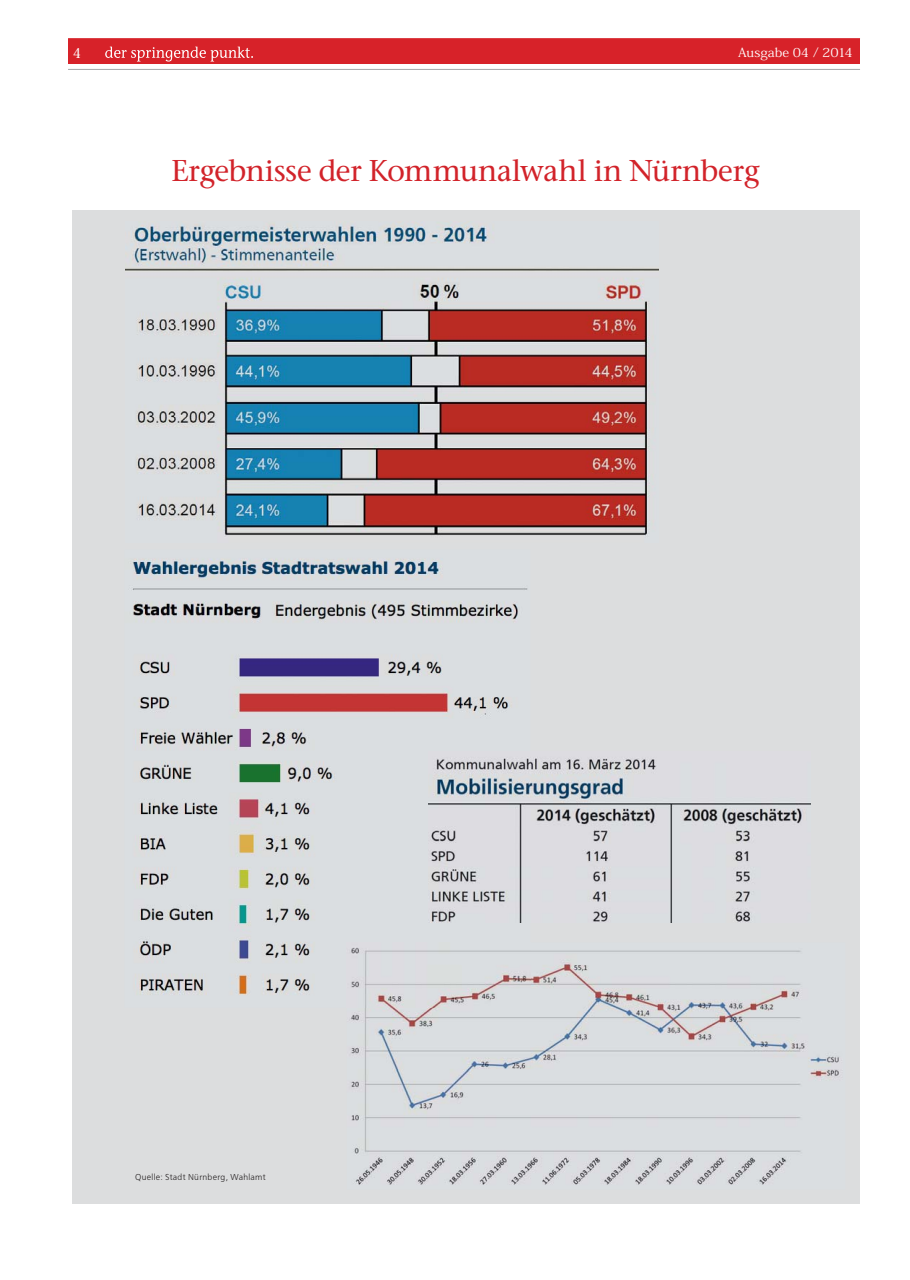
<style>
.page{position:relative;width:910px;height:1280px;background:#fff}
.page>*{position:absolute;margin:0;border:0;box-sizing:border-box;transform-origin:0 0}
.t1{font:500 31.5px "Stone Serif Itc T";letter-spacing:-.025em;color:#d2232a}
.t2{font:13.5px "Koz Min Pro Medium 90 pv RKSJ H";color:#fff}
.t3{font:12.45px "Koz Min Pro Regular 90 pv RKSJ H";letter-spacing:-.005em;color:#fff;scale:1.09 1}
.t4{font:300 9px "Front Page";letter-spacing:.03em;color:#231f20}
</style>
<div class="page">
<div style="left:68px;top:40px;width:792px;height:24px;background:#d72229"></div>
<hr style="left:68px;top:69px;width:792px;height:1px;background:#a5a7a9">
<svg style="left:105px;top:47px;width:148px;height:15px"></svg>
<hr style="left:68px;top:38px;width:792px;height:1px;background:#d72229">
<div style="left:72px;top:210px;width:788px;height:993px;background:#dcddde"></div>
<img style="left:351px;top:950px;width:488px;height:235px">
<img style="left:530px;top:758px;width:281px;height:165px">
<img style="left:126px;top:223px;width:532px;height:313px">
<img style="left:133px;top:559px;width:397px;height:436px">
<img style="left:347px;top:942px;width:183px;height:66px">
<p class="t2" style="left:73px;top:48px;width:10px">4</p>
<p class="t3" style="left:738px;top:47px;width:107px">Ausgabe 04 / 2014</p>
<p class="t1" style="left:171px;top:158px;width:590px">Ergebnisse der Kommunalwahl in Nürnberg</p>
<p class="t4" style="left:135px;top:1173px;width:132px">Quelle: Stadt Nürnberg, Wahlamt</p>
</div>
